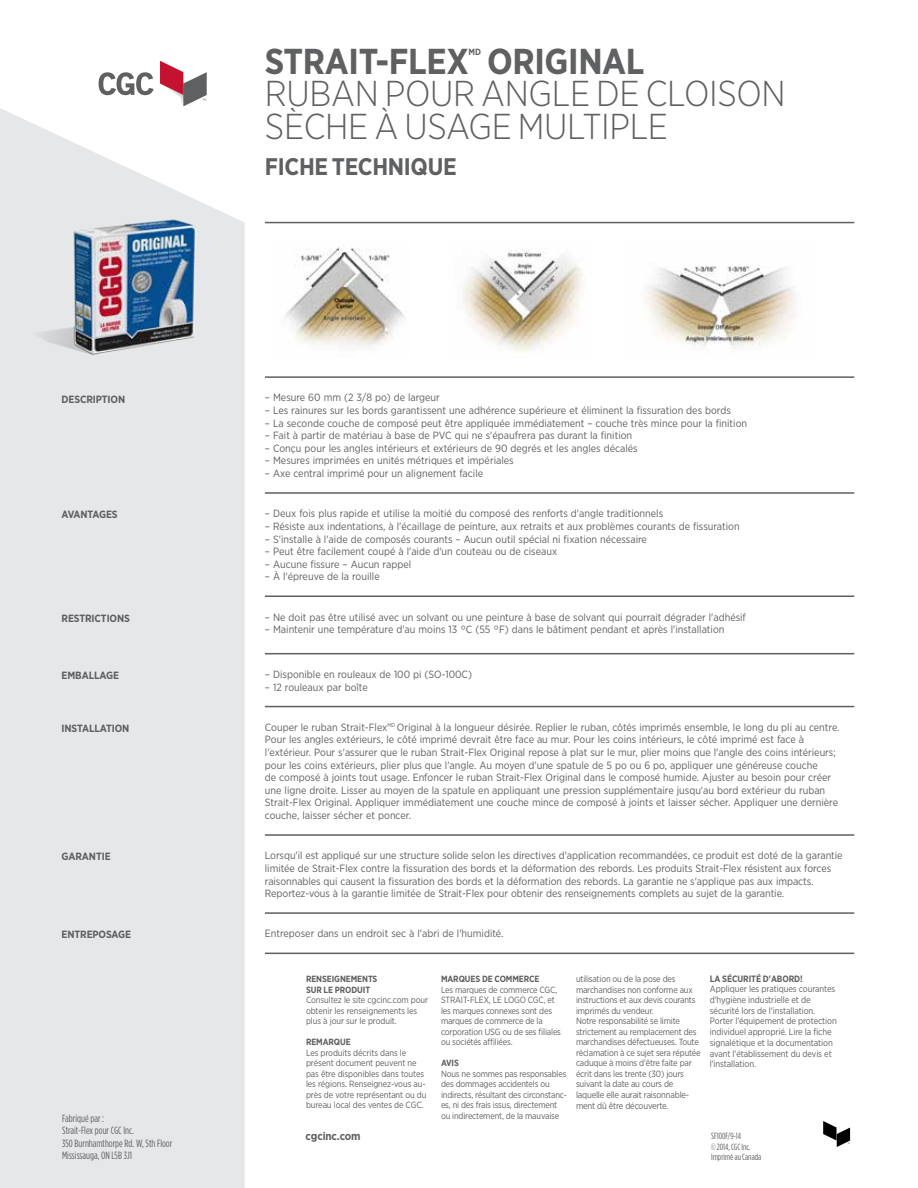
<style>
.page{position:relative;width:918px;height:1188px;background:#fff}
.page>*{position:absolute;margin:0;border:0;box-sizing:border-box;transform-origin:0 0}
.t1{font:300 36px/32.4px "Gotham Narrow";letter-spacing:-.01em;color:#5f6062}
.t2{font:700 36px "Gotham Narrow";letter-spacing:-.01em;color:#5f6062}
.t3{font:700 24px "Gotham Narrow";letter-spacing:-.015em;color:#5f6062}
.t4{font:700 11.25px "Gotham Narrow";letter-spacing:-.01em;color:#5f6062}
.t5{font:10.5px/12.6px "Gotham Narrow";color:#5f6062}
.t6{font:10.5px/12.6px "Gotham Condensed";color:#5f6062}
.t7{font:700 10.5px "Gotham Narrow";letter-spacing:-.01em;color:#5f6062}
.t8{font:700 10.5px "Gotham Narrow";letter-spacing:-.03em;color:#5f6062}
.t9{font:9.15px/10.6px "Gotham Narrow";letter-spacing:-.01em;color:#5f6062}
.t10{font:700 9.15px "Gotham Narrow";letter-spacing:-.01em;color:#5f6062}
.t11{font:9px/10.5px "Gotham Narrow";letter-spacing:-.02em;color:#5f6062}
.t12{font:700 9px/10.5px "Gotham Narrow";letter-spacing:-.01em;color:#5f6062}
.t13{font:9px/10.8px "Gotham Condensed";color:#5f6062}
</style>
<div class="page">
<div style="left:0;top:108px;width:245px;height:1080px;background:#e6e7e8"></div>
<hr style="left:265px;top:222px;width:589px;height:1px;background:#5f6062">
<hr style="left:265px;top:595px;width:589px;height:2px;background:#5f6062">
<hr style="left:265px;top:653px;width:589px;height:1px;background:#5f6062">
<hr style="left:265px;top:706px;width:589px;height:1px;background:#5f6062">
<hr style="left:265px;top:834px;width:589px;height:2px;background:#5f6062">
<hr style="left:265px;top:912px;width:589px;height:2px;background:#5f6062">
<hr style="left:265px;top:953px;width:589px;height:1px;background:#5f6062">
<hr style="left:265px;top:376px;width:589px;height:2px;background:#5f6062">
<hr style="left:265px;top:492px;width:589px;height:2px;background:#5f6062">
<img style="left:285px;top:247px;width:120px;height:99px">
<img style="left:462px;top:250px;width:121px;height:102px">
<img style="left:647px;top:266px;width:149px;height:82px">
<svg style="left:99px;top:72px;width:55px;height:23px"></svg>
<svg style="left:160px;top:61px;width:47px;height:45px"></svg>
<svg style="left:823px;top:1121px;width:27px;height:26px"></svg>
<img style="left:25px;top:205px;width:210px;height:158px">
<h1 class="t2" style="left:265px;top:38px;width:206px">STRAIT-FLEX</h1>
<p class="t12" style="left:469px;top:46px;width:14px">MD</p>
<h1 class="t2" style="left:487px;top:38px;width:159px">ORIGINAL</h1>
<h1 class="t1" style="left:265px;top:76px;width:522px">RUBAN POUR ANGLE DE CLOISON<br>SÈCHE À USAGE MULTIPLE</h1>
<h2 class="t3" style="left:265px;top:151px;width:193px">FICHE TECHNIQUE</h2>
<p class="t7" style="left:62px;top:392px;width:65px">DESCRIPTION</p>
<p class="t5" style="left:265px;top:391px;width:177px">– Mesure 60 mm (2 3/8 po) de largeur</p>
<p class="t5" style="left:265px;top:404px;width:468px">– Les rainures sur les bords garantissent une adhérence supérieure et éliminent la fissuration des bords</p>
<p class="t5" style="left:265px;top:416px;width:484px">– La seconde couche de composé peut être appliquée immédiatement – couche très mince pour la finition</p>
<p class="t5" style="left:265px;top:429px;width:369px">– Fait à partir de matériau à base de PVC qui ne s'épaufrera pas durant la finition</p>
<p class="t5" style="left:265px;top:442px;width:374px">– Conçu pour les angles intérieurs et extérieurs de 90 degrés et les angles décalés</p>
<p class="t5" style="left:265px;top:454px;width:250px">– Mesures imprimées en unités métriques et impériales</p>
<p class="t5" style="left:265px;top:467px;width:220px">– Axe central imprimé pour un alignement facile</p>
<p class="t8" style="left:62px;top:508px;width:58px">AVANTAGES</p>
<p class="t5" style="left:265px;top:507px;width:400px">– Deux fois plus rapide et utilise la moitié du composé des renforts d'angle traditionnels</p>
<p class="t5" style="left:265px;top:520px;width:476px">– Résiste aux indentations, à l'écaillage de peinture, aux retraits et aux problèmes courants de fissuration</p>
<p class="t5" style="left:265px;top:532px;width:384px">– S'installe à l'aide de composés courants – Aucun outil spécial ni fixation nécessaire</p>
<p class="t5" style="left:265px;top:545px;width:294px">– Peut être facilement coupé à l'aide d'un couteau ou de ciseaux</p>
<p class="t5" style="left:265px;top:558px;width:148px">– Aucune fissure – Aucun rappel</p>
<p class="t5" style="left:265px;top:570px;width:116px">– À l'épreuve de la rouille</p>
<p class="t7" style="left:62px;top:611px;width:70px">RESTRICTIONS</p>
<p class="t5" style="left:265px;top:610px;width:483px">– Ne doit pas être utilisé avec un solvant ou une peinture à base de solvant qui pourrait dégrader l'adhésif</p>
<p class="t5" style="left:265px;top:623px;width:461px">– Maintenir une température d'au moins 13 °C (55 °F) dans le bâtiment pendant et après l'installation</p>
<p class="t7" style="left:62px;top:669px;width:59px">EMBALLAGE</p>
<p class="t5" style="left:265px;top:668px;width:209px">– Disponible en rouleaux de 100 pi (SO-100C)</p>
<p class="t5" style="left:265px;top:680px;width:104px">– 12 rouleaux par boîte</p>
<p class="t7" style="left:62px;top:722px;width:69px">INSTALLATION</p>
<p class="t5" style="left:265px;top:721px;width:576px">Couper le ruban Strait-Flex<sup>MD</sup> Original à la longueur désirée. Replier le ruban, côtés imprimés ensemble, le long du pli au centre.<br>Pour les angles extérieurs, le côté imprimé devrait être face au mur. Pour les coins intérieurs, le côté imprimé est face à l'extérieur. Pour s'assurer que le ruban Strait-Flex Original repose à plat sur le mur, plier moins que l'angle des coins intérieurs; pour les coins extérieurs, plier plus que l'angle. Au moyen d'une spatule de 5 po ou 6 po, appliquer une généreuse couche<br>de composé à joints tout usage. Enfoncer le ruban Strait-Flex Original dans le composé humide. Ajuster au besoin pour créer une ligne droite. Lisser au moyen de la spatule en appliquant une pression supplémentaire jusqu'au bord extérieur du ruban Strait-Flex Original. Appliquer immédiatement une couche mince de composé à joints et laisser sécher. Appliquer une dernière couche, laisser sécher et poncer.</p>
<p class="t7" style="left:62px;top:850px;width:51px">GARANTIE</p>
<p class="t5" style="left:265px;top:849px;width:579px">Lorsqu'il est appliqué sur une structure solide selon les directives d'application recommandées, ce produit est doté de la garantie limitée de Strait-Flex contre la fissuration des bords et la déformation des rebords. Les produits Strait-Flex résistent aux forces raisonnables qui causent la fissuration des bords et la déformation des rebords. La garantie ne s'applique pas aux impacts.<br>Reportez-vous à la garantie limitée de Strait-Flex pour obtenir des renseignements complets au sujet de la garantie.</p>
<p class="t7" style="left:62px;top:928px;width:71px">ENTREPOSAGE</p>
<p class="t5" style="left:265px;top:927px;width:240px">Entreposer dans un endroit sec à l'abri de l'humidité.</p>
<p class="t6" style="left:62px;top:1112px;width:112px">Fabriqué par :<br>Strait-Flex pour CGC Inc.<br>350 Burnhamthorpe Rd. W, 5th Floor<br>Mississauga, ON L5B 3J1</p>
<p class="t12" style="left:306px;top:974px;width:73px">RENSEIGNEMENTS<br>SUR LE PRODUIT</p>
<p class="t11" style="left:306px;top:995px;width:124px">Consultez le site cgcinc.com pour obtenir les renseignements les plus à jour sur le produit.</p>
<p class="t12" style="left:306px;top:1037px;width:46px">REMARQUE</p>
<p class="t11" style="left:306px;top:1047px;width:122px">Les produits décrits dans le présent document peuvent ne pas être disponibles dans toutes les régions. Renseignez-vous au&shy;près de votre représentant ou du bureau local des ventes de CGC.</p>
<p class="t12" style="left:441px;top:974px;width:100px">MARQUES DE COMMERCE</p>
<p class="t11" style="left:441px;top:984px;width:122px">Les marques de commerce CGC,<br>STRAIT-FLEX, LE LOGO CGC, et les marques connexes sont des marques de commerce de la corporation USG ou de ses filiales ou sociétés affiliées.</p>
<p class="t12" style="left:441px;top:1058px;width:19px">AVIS</p>
<p class="t11" style="left:441px;top:1068px;width:128px">Nous ne sommes pas responsables des dommages accidentels ou indirects, résultant des circonstanc&shy;es, ni des frais issus, directement ou indirectement, de la mauvaise</p>
<p class="t11" style="left:576px;top:974px;width:126px">utilisation ou de la pose des marchandises non conforme aux instructions et aux devis courants imprimés du vendeur.<br>Notre responsabilité se limite strictement au remplacement des marchandises défectueuses. Toute réclamation à ce sujet sera réputée caduque à moins d'être faite par écrit dans les trente (30) jours</p>
<p class="t9" style="left:576px;top:1079px;width:115px">suivant la date au cours de laquelle elle aurait raisonnable&shy;ment dû être découverte.</p>
<p class="t10" style="left:710px;top:972px;width:94px">LA SÉCURITÉ D'ABORD!</p>
<p class="t9" style="left:710px;top:983px;width:129px">Appliquer les pratiques courantes d'hygiène industrielle et de sécurité lors de l'installation.<br>Porter l'équipement de protection individuel approprié. Lire la fiche signalétique et la documentation avant l'établissement du devis et l'installation.</p>
<p class="t4" style="left:306px;top:1129px;width:56px">cgcinc.com</p>
<p class="t13" style="left:711px;top:1130px;width:52px">SF100F/9-14<br>© 2014, CGC Inc.<br>Imprimé au Canada</p>
</div>
